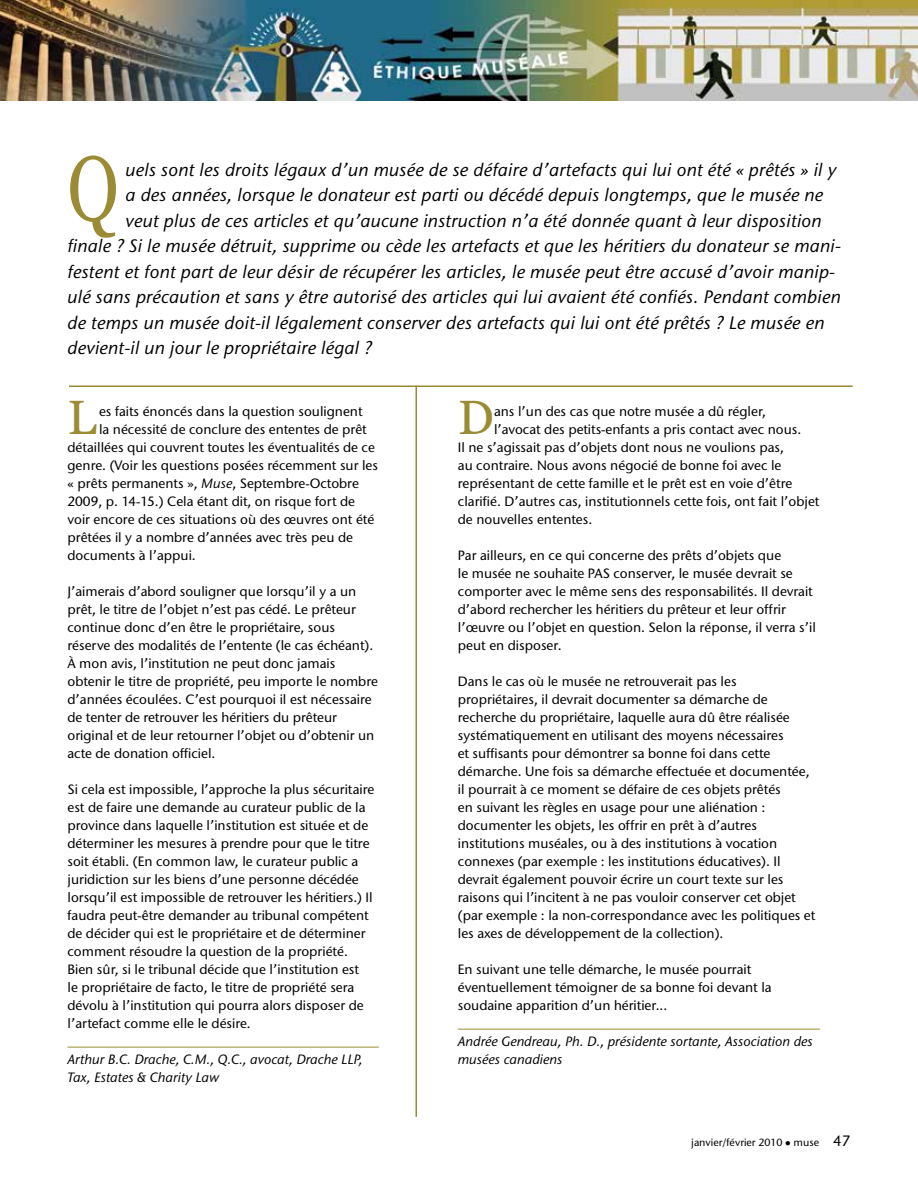
<style>
.page{position:relative;width:918px;height:1188px;background:#fff}
.page>*{position:absolute;margin:0;border:0;box-sizing:border-box;transform-origin:0 0}
.t1{font:91.65px "Georgia";color:#9a8b34;scale:.75 1}
.t2{font:48.3px "Georgia";color:#9a8b34}
.t3{font:italic 500 18px "Stone Sans ITC";letter-spacing:.01em;color:#000}
.t4{font:500 13.5px/18px "Stone Sans ITC";color:#000}
.t5{font:italic 500 13.5px/18px "Stone Sans ITC";color:#000}
.t6{font:500 10.5px "Stone Sans ITC";color:#000}
.s1{font-style:italic}
.s2{font-size:15px}
</style>
<div class="page">
<hr style="left:68px;top:1047px;width:311px;height:1px;background:#9a8b34">
<img style="left:0;top:0;width:918px;height:100px">
<hr style="left:69px;top:385px;width:784px;height:2px;background:#9a8b34">
<hr style="left:416px;top:385px;width:1px;height:732px;background:#9a8b34">
<hr style="left:458px;top:1029px;width:362px;height:1px;background:#9a8b34">
<h1 class="t1" style="left:68px;top:137px;width:70px">Q</h1>
<h3 class="t3" style="left:125px;top:158px;width:713px">uels sont les droits légaux d’un musée de se défaire d’artefacts qui lui ont été « prêtés » il y</h3>
<h3 class="t3" style="left:125px;top:184px;width:699px">a des années, lorsque le donateur est parti ou décédé depuis longtemps, que le musée ne</h3>
<h3 class="t3" style="left:125px;top:209px;width:698px">veut plus de ces articles et qu’aucune instruction n’a été donnée quant à leur disposition</h3>
<h3 class="t3" style="left:68px;top:235px;width:775px">finale ? Si le musée détruit, supprime ou cède les artefacts et que les héritiers du donateur se mani-</h3>
<h3 class="t3" style="left:68px;top:260px;width:769px">festent et font part de leur désir de récupérer les articles, le musée peut être accusé d’avoir manip-</h3>
<h3 class="t3" style="left:68px;top:286px;width:775px">ulé sans précaution et sans y être autorisé des articles qui lui avaient été confiés. Pendant combien</h3>
<h3 class="t3" style="left:68px;top:311px;width:759px">de temps un musée doit-il légalement conserver des artefacts qui lui ont été prêtés ? Le musée en</h3>
<h3 class="t3" style="left:68px;top:337px;width:306px">devient-il un jour le propriétaire légal ?</h3>
<h2 class="t2" style="left:68px;top:390px;width:31px">L</h2>
<p class="t4" style="left:99px;top:402px;width:265px">es faits énoncés dans la question soulignent</p>
<p class="t4" style="left:99px;top:420px;width:269px">la nécessité de conclure des ententes de prêt</p>
<p class="t4" style="left:67px;top:438px;width:309px">détaillées qui couvrent toutes les éventualités de ce</p>
<p class="t4" style="left:67px;top:456px;width:312px">genre. (Voir les questions posées récemment sur les</p>
<p class="t4" style="left:67px;top:474px;width:293px">« prêts permanents », <span class="s1">Muse</span>, Septembre-Octobre</p>
<p class="t4" style="left:67px;top:492px;width:289px">2009, p. 14-15.) Cela étant dit, on risque fort de</p>
<p class="t4" style="left:67px;top:510px;width:308px">voir encore de ces situations où des œuvres ont été</p>
<p class="t4" style="left:67px;top:528px;width:287px">prêtées il y a nombre d’années avec très peu de</p>
<p class="t4" style="left:67px;top:546px;width:130px">documents à l’appui.</p>
<p class="t4" style="left:67px;top:582px;width:312px">J’aimerais d’abord souligner que lorsqu’il y a un prêt, le titre de l’objet n’est pas cédé. Le prêteur continue donc d’en être le propriétaire, sous réserve des modalités de l’entente (le cas échéant).<br>À mon avis, l’institution ne peut donc jamais obtenir le titre de propriété, peu importe le nombre d’années écoulées. C’est pourquoi il est nécessaire de tenter de retrouver les héritiers du prêteur original et de leur retourner l’objet ou d’obtenir un acte de donation officiel.</p>
<p class="t4" style="left:67px;top:780px;width:308px">Si cela est impossible, l’approche la plus sécuritaire est de faire une demande au curateur public de la province dans laquelle l’institution est située et de déterminer les mesures à prendre pour que le titre soit établi. (En common law, le curateur public a juridiction sur les biens d’une personne décédée lorsqu’il est impossible de retrouver les héritiers.) Il faudra peut-être demander au tribunal compétent de décider qui est le propriétaire et de déterminer comment résoudre la question de la propriété.<br>Bien sûr, si le tribunal décide que l’institution est<br>le propriétaire de facto, le titre de propriété sera dévolu à l’institution qui pourra alors disposer de l’artefact comme elle le désire.</p>
<p class="t5" style="left:67px;top:1050px;width:297px">Arthur B.C. Drache, C.M., Q.C., avocat, Drache LLP,<br>Tax, Estates &amp; Charity Law</p>
<h2 class="t2" style="left:458px;top:390px;width:38px">D</h2>
<p class="t4" style="left:494px;top:402px;width:274px">ans l’un des cas que notre musée a dû régler,</p>
<p class="t4" style="left:494px;top:420px;width:309px">l’avocat des petits-enfants a pris contact avec nous.</p>
<p class="t4" style="left:458px;top:438px;width:328px">Il ne s’agissait pas d’objets dont nous ne voulions pas,</p>
<p class="t4" style="left:458px;top:456px;width:325px">au contraire. Nous avons négocié de bonne foi avec le</p>
<p class="t4" style="left:458px;top:474px;width:336px">représentant de cette famille et le prêt est en voie d’être</p>
<p class="t4" style="left:458px;top:492px;width:363px">clarifié. D’autres cas, institutionnels cette fois, ont fait l’objet</p>
<p class="t4" style="left:458px;top:510px;width:136px">de nouvelles ententes.</p>
<p class="t4" style="left:458px;top:546px;width:360px">Par ailleurs, en ce qui concerne des prêts d’objets que<br>le musée ne souhaite PAS conserver, le musée devrait se comporter avec le même sens des responsabilités. Il devrait d’abord rechercher les héritiers du prêteur et leur offrir l’œuvre ou l’objet en question. Selon la réponse, il verra s’il peut en disposer.</p>
<p class="t4" style="left:458px;top:672px;width:359px">Dans le cas où le musée ne retrouverait pas les propriétaires, il devrait documenter sa démarche de recherche du propriétaire, laquelle aura dû être réalisée systématiquement en utilisant des moyens nécessaires<br>et suffisants pour démontrer sa bonne foi dans cette démarche. Une fois sa démarche effectuée et documentée, il pourrait à ce moment se défaire de ces objets prêtés<br>en suivant les règles en usage pour une aliénation : documenter les objets, les offrir en prêt à d’autres institutions muséales, ou à des institutions à vocation connexes (par exemple : les institutions éducatives). Il devrait également pouvoir écrire un court texte sur les raisons qui l’incitent à ne pas vouloir conserver cet objet (par exemple : la non-correspondance avec les politiques et les axes de développement de la collection).</p>
<p class="t4" style="left:458px;top:960px;width:315px">En suivant une telle démarche, le musée pourrait éventuellement témoigner de sa bonne foi devant la soudaine apparition d’un héritier...</p>
<p class="t5" style="left:458px;top:1032px;width:357px">Andrée Gendreau, Ph. D., présidente sortante, Association des musées canadiens</p>
<p class="t6" style="left:691px;top:1136px;width:161px">janvier/février 2010 ● muse <span class="s2">47</span></p>
</div>
